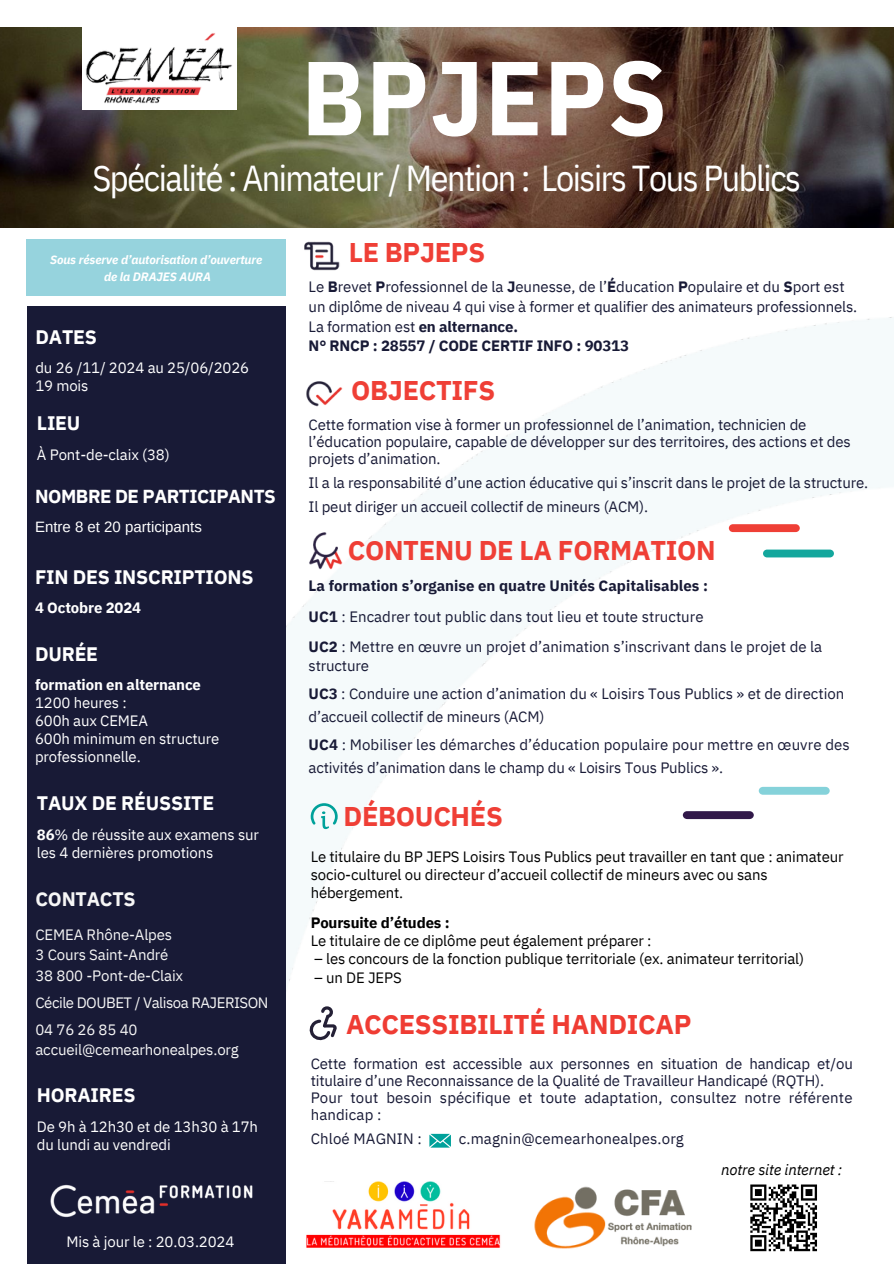
<style>
.page{position:relative;width:894px;height:1264px;background:#fff}
.page>*{position:absolute;margin:0;border:0;box-sizing:border-box;transform-origin:0 0}
.t1{font:700 105px "IBM Plex Sans Cond";letter-spacing:.015em;color:#fff}
.t2{font:36px "IBM Plex Sans Cond";letter-spacing:-.04em;color:#fff}
.t3{font:700 27px "IBM Plex Sans";letter-spacing:-.01em;color:#ef3f36}
.t4{font:700 27px "IBM Plex Sans";letter-spacing:-.01em;color:#ef3c33}
.t5{font:700 19.5px "IBM Plex Sans";letter-spacing:-.01em;color:#fff}
.t6{font:700 19.5px "IBM Plex Sans";letter-spacing:-.01em;color:#f6f6f6}
.t7{font:700 18.75px "IBM Plex Sans";letter-spacing:-.025em;color:#fff}
.t8{font:15px/16.8px "IBM Plex Sans";letter-spacing:-.01em;color:#181a36}
.t9{font:15px/18px "IBM Plex Sans";letter-spacing:-.01em;color:#000}
.t10{font:15px/18px "IBM Plex Sans";letter-spacing:-.01em;color:#fff}
.t11{font:15px/16.8px "IBM Plex Sans";letter-spacing:.01em;color:#181a36}
.t12{font:700 15px "IBM Plex Sans";color:#181a36}
.t13{font:15px/20.2px "IBM Plex Sans";letter-spacing:-.01em;color:#f6f6f6}
.t14{font:15px/27px "IBM Plex Sans";letter-spacing:-.035em;color:#f6f6f6}
.t15{font:700 15px "IBM Plex Sans";letter-spacing:-.01em;color:#fff}
.t16{font:15px "Arimo";color:#fff}
.t17{font:italic 15px "IBM Plex Sans";letter-spacing:-.01em;color:#000}
.t18{font:700 15px "IBM Plex Sans";letter-spacing:-.01em;color:#000}
.t19{font:italic 700 12px "IBM Plex Sans";letter-spacing:-.01em;color:#fff}
.s1{font-weight:700}
</style>
<div class="page">
<div style="left:26px;top:239px;width:259px;height:57px;background:#96d3dd"></div>
<div style="left:27px;top:306px;width:258px;height:957px;background:#181a36"></div>
<img style="left:0;top:27px;width:893px;height:200px">
<img style="left:304px;top:241px;width:36px;height:30px">
<img style="left:306px;top:381px;width:37px;height:26px">
<img style="left:309px;top:532px;width:40px;height:43px">
<div style="left:82px;top:21px;width:154px;height:89px;background:#fff"></div>
<div style="left:728px;top:524px;width:71px;height:8px;background:#ef3f36;border-radius:4px"></div>
<div style="left:682px;top:811px;width:71px;height:8px;background:#311849;border-radius:4px"></div>
<div style="left:762px;top:549px;width:71px;height:8px;background:#13a79d;border-radius:4px"></div>
<div style="left:758px;top:786px;width:71px;height:8px;background:#85d2da;border-radius:4px"></div>
<img style="left:86px;top:33px;width:146px;height:71px">
<img style="left:534px;top:1186px;width:158px;height:63px">
<svg style="left:750px;top:1184px;width:67px;height:68px"></svg>
<img style="left:50px;top:1184px;width:203px;height:34px">
<svg style="left:310px;top:803px;width:27px;height:26px"></svg>
<svg style="left:309px;top:1006px;width:27px;height:34px"></svg>
<svg style="left:429px;top:1133px;width:21px;height:14px"></svg>
<img style="left:306px;top:1181px;width:195px;height:67px">
<p class="t1" style="left:301px;top:28px;width:366px">BPJEPS</p>
<h4 class="t2" style="left:92px;top:154px;width:710px">Spécialité : Animateur / Mention : Loisirs Tous Publics</h4>
<p class="t19" style="left:50px;top:252px;width:213px">Sous réserve d’autorisation d’ouverture</p>
<h3 class="t19" style="left:104px;top:269px;width:108px">de la DRAJES AURA</h3>
<p class="t5" style="left:35px;top:323px;width:63px">DATES</p>
<p class="t10" style="left:35px;top:358px;width:215px">du 26 /11/ 2024 au 25/06/2026</p>
<p class="t10" style="left:35px;top:376px;width:55px">19 mois</p>
<p class="t5" style="left:37px;top:410px;width:45px">LIEU</p>
<p class="t10" style="left:37px;top:445px;width:134px">À Pont-de-claix (38)</p>
<p class="t7" style="left:35px;top:483px;width:242px">NOMBRE DE PARTICIPANTS</p>
<p class="t16" style="left:35px;top:518px;width:168px">Entre 8 et 20 participants</p>
<p class="t5" style="left:35px;top:564px;width:220px">FIN DES INSCRIPTIONS</p>
<p class="t15" style="left:35px;top:598px;width:108px">4 Octobre 2024</p>
<p class="t5" style="left:35px;top:641px;width:65px">DURÉE</p>
<p class="t15" style="left:35px;top:674px;width:167px">formation en alternance</p>
<p class="t10" style="left:35px;top:693px;width:93px">1200 heures :</p>
<p class="t10" style="left:35px;top:711px;width:115px">600h aux CEMEA</p>
<h3 class="t10" style="left:35px;top:729px;width:186px">600h minimum en structure professionnelle.</h3>
<p class="t5" style="left:37px;top:790px;width:179px">TAUX DE RÉUSSITE</p>
<p class="t10" style="left:37px;top:825px;width:223px"><span class="s1">86</span>% de réussite aux examens sur les 4 dernières promotions</p>
<h3 class="t6" style="left:35px;top:886px;width:102px">CONTACTS</h3>
<p class="t13" style="left:35px;top:924px;width:149px">CEMEA Rhône-Alpes<br>3 Cours Saint-André<br>38 800 -Pont-de-Claix</p>
<p class="t14" style="left:35px;top:988px;width:234px">Cécile DOUBET / Valisoa RAJERISON<br>04 76 26 85 40</p>
<p class="t13" style="left:35px;top:1039px;width:205px">accueil@cemearhonealpes.org</p>
<p class="t5" style="left:37px;top:1082px;width:100px">HORAIRES</p>
<p class="t10" style="left:37px;top:1116px;width:222px">De 9h à 12h30 et de 13h30 à 17h du lundi au vendredi</p>
<p class="t10" style="left:66px;top:1232px;width:169px">Mis à jour le : 20.03.2024</p>
<p class="t3" style="left:348px;top:234px;width:138px">LE BPJEPS</p>
<p class="t8" style="left:308px;top:278px;width:537px">Le <span class="s1">B</span>revet <span class="s1">P</span>rofessionnel de la <span class="s1">J</span>eunesse, de l’<span class="s1">É</span>ducation <span class="s1">P</span>opulaire et du <span class="s1">S</span>port est</p>
<h4 class="t8" style="left:308px;top:296px;width:550px;line-height:20.2px">un diplôme de niveau 4 qui vise à former et qualifier des animateurs professionnels.<br>La formation est <span class="s1">en alternance.</span></h4>
<p class="t12" style="left:308px;top:336px;width:322px">N° RNCP : 28557 / CODE CERTIF INFO : 90313</p>
<p class="t3" style="left:351px;top:372px;width:146px">OBJECTIFS</p>
<p class="t8" style="left:308px;top:416px;width:543px">Cette formation vise à former un professionnel de l’animation, technicien de l’éducation populaire, capable de développer sur des territoires, des actions et des</p>
<h4 class="t8" style="left:308px;top:450px;width:133px">projets d’animation.</h4>
<h6 class="t8" style="left:308px;top:474px;width:561px">Il a la responsabilité d’une action éducative qui s’inscrit dans le projet de la structure.</h6>
<h4 class="t8" style="left:308px;top:497px;width:341px">Il peut diriger un accueil collectif de mineurs (ACM).</h4>
<p class="t3" style="left:347px;top:532px;width:369px">CONTENU DE LA FORMATION</p>
<p class="t12" style="left:308px;top:576px;width:400px">La formation s’organise en quatre Unités Capitalisables :</p>
<h3 class="t8" style="left:308px;top:607px;width:396px"><span class="s1">UC1</span> : Encadrer tout public dans tout lieu et toute structure</h3>
<p class="t8" style="left:308px;top:638px;width:515px"><span class="s1">UC2</span> : Mettre en œuvre un projet d’animation s’inscrivant dans le projet de la</p>
<p class="t8" style="left:308px;top:657px;width:62px">structure</p>
<p class="t8" style="left:308px;top:685px;width:537px"><span class="s1">UC3</span> : Conduire une action d’animation du « Loisirs Tous Publics » et de direction</p>
<p class="t8" style="left:308px;top:708px;width:237px">d’accueil collectif de mineurs (ACM)</p>
<p class="t8" style="left:308px;top:736px;width:542px"><span class="s1">UC4</span> : Mobiliser les démarches d’éducation populaire pour mettre en œuvre des</p>
<p class="t8" style="left:308px;top:758px;width:416px">activités d’animation dans le champ du « Loisirs Tous Publics ».</p>
<p class="t3" style="left:343px;top:798px;width:161px">DÉBOUCHÉS</p>
<p class="t9" style="left:310px;top:847px;width:534px">Le titulaire du BP JEPS Loisirs Tous Publics peut travailler en tant que : animateur socio-culturel ou directeur d’accueil collectif de mineurs avec ou sans hébergement.</p>
<h4 class="t18" style="left:310px;top:913px;width:140px">Poursuite d’études :</h4>
<p class="t9" style="left:310px;top:931px;width:342px">Le titulaire de ce diplôme peut également préparer :</p>
<h4 class="t9" style="left:314px;top:949px;width:491px">– les concours de la fonction publique territoriale (ex. animateur territorial)</h4>
<p class="t9" style="left:314px;top:967px;width:89px">– un DE JEPS</p>
<p class="t4" style="left:346px;top:1006px;width:347px">ACCESSIBILITÉ HANDICAP</p>
<p class="t8" style="left:310px;top:1054px;width:543px">Cette formation est accessible aux personnes en situation de handicap et/ou titulaire d’une Reconnaissance de la Qualité de Travailleur Handicapé (RQTH).</p>
<h5 class="t11" style="left:310px;top:1088px;width:543px">Pour tout besoin spécifique et toute adaptation, consultez notre référente handicap :</h5>
<h3 class="t11" style="left:310px;top:1130px;width:113px">Chloé MAGNIN :</h3>
<h3 class="t11" style="left:458px;top:1130px;width:226px">c.magnin@cemearhonealpes.org</h3>
<p class="t17" style="left:721px;top:1159px;width:123px">notre site internet :</p>
</div>
